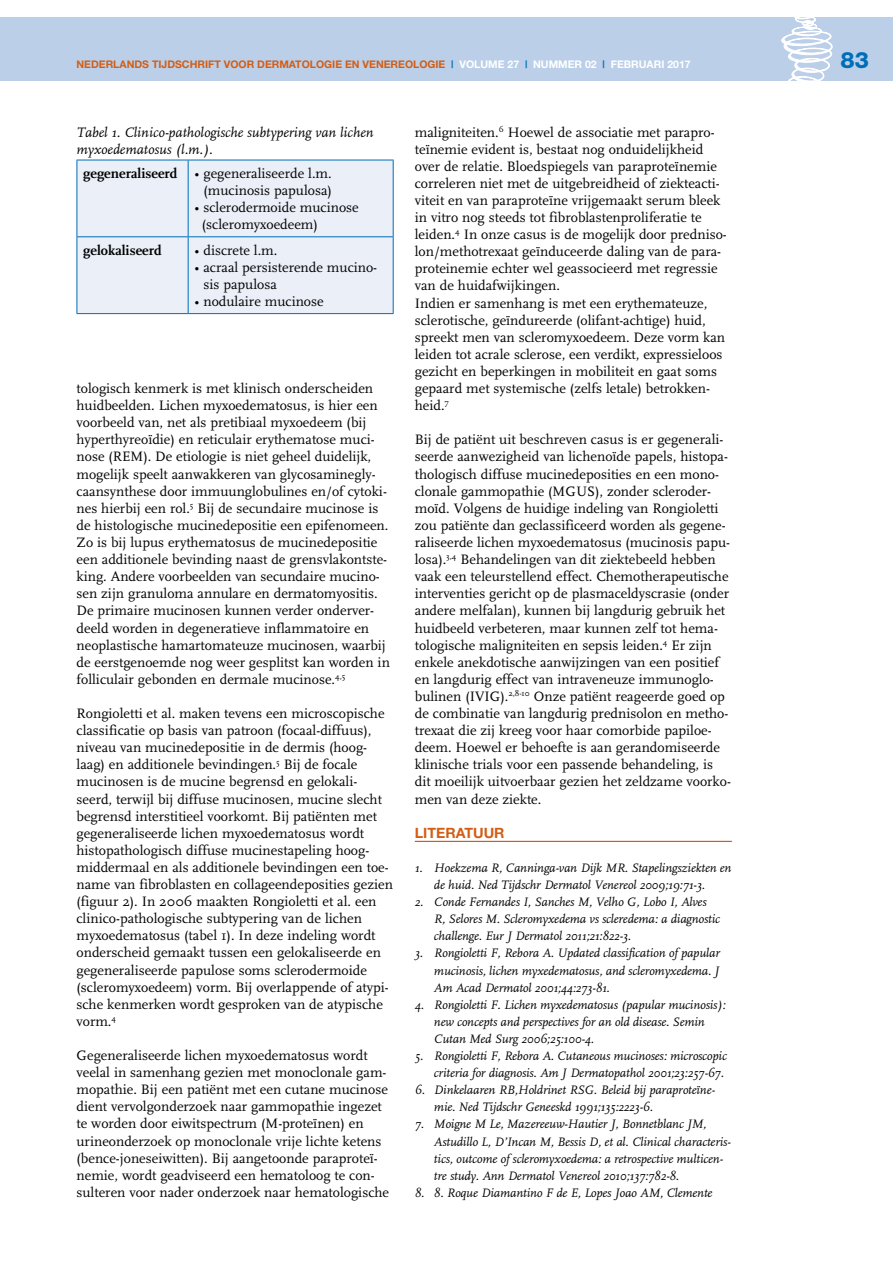
<style>
.page{position:relative;width:893px;height:1263px;background:#fff}
.page>*{position:absolute;margin:0;border:0;box-sizing:border-box;transform-origin:0 0}
.t1{font:800 22.5px "Helvetica Neue";color:#006eb6}
.t2{font:14.25px/17.1px "FF Scala";color:#000}
.t3{font:italic 14.25px/17.1px "FF Scala";color:#000}
.t4{font:700 14.25px "FF Scala";color:#000}
.t5{font:700 14.25px "Helvetica Neue";color:#d25e16}
.t6{font:italic 12.75px/17.1px "FF Scala";letter-spacing:-.01em;color:#000}
.t7{font:700 10.5px "Helvetica Neue";color:#d25e16}
.t8{font:700 10.5px "Helvetica Neue";color:#fff}
.s1{color:#006eb6}
.s2{color:#fff}
.s3{font-weight:700}
</style>
<div class="page">
<div style="left:0;top:17px;width:893px;height:64px;background:#bccfe9"></div>
<svg style="left:781px;top:17px;width:51px;height:64px"></svg>
<hr style="left:415px;top:841px;width:317px;height:1px;background:#d25e16">
<div style="left:78px;top:161px;width:315px;height:152px;background:#eaeff8"></div>
<hr style="left:77px;top:160px;width:111px;height:1px;background:#006eb6">
<hr style="left:77px;top:160px;width:1px;height:76px;background:#006eb6">
<hr style="left:188px;top:160px;width:206px;height:1px;background:#006eb6">
<hr style="left:188px;top:160px;width:1px;height:76px;background:#006eb6">
<hr style="left:393px;top:160px;width:1px;height:76px;background:#006eb6">
<hr style="left:77px;top:236px;width:111px;height:1px;background:#006eb6">
<hr style="left:77px;top:237px;width:1px;height:76px;background:#006eb6">
<hr style="left:188px;top:236px;width:206px;height:1px;background:#006eb6">
<hr style="left:188px;top:237px;width:1px;height:76px;background:#006eb6">
<hr style="left:393px;top:237px;width:1px;height:76px;background:#006eb6">
<hr style="left:77px;top:313px;width:111px;height:1px;background:#006eb6">
<hr style="left:188px;top:313px;width:206px;height:1px;background:#006eb6">
<p class="t7" style="left:77px;top:58px;width:562px">NEDERLANDS TIJDSCHRIFT VOOR DERMATOLOGIE EN VENEREOLOGIE <span class="s1">|</span> <span class="s2">VOLUME 27</span> <span class="s1">|</span> <span class="s2">NUMMER 02</span> <span class="s1">|</span> <span class="s2">FEBRUARI</span></p>
<p class="t8" style="left:667px;top:58px;width:25px">2017</p>
<h1 class="t1" style="left:840px;top:47px;width:30px">83</h1>
<p class="t3" style="left:77px;top:124px;width:298px">Tabel 1. Clinico-pathologische subtypering van lichen myxoedematosus (l.m.).</p>
<p class="t2" style="left:83px;top:165px;width:250px;text-align:right"><span class="s3">gegeneraliseerd</span> • gegeneraliseerde l.m. (mucinosis papulosa)</p>
<p class="t2" style="left:202px;top:199px;width:158px;text-indent:-7px">• sclerodermoide mucinose (scleromyxoedeem)</p>
<p class="t4" style="left:83px;top:242px;width:80px">gelokaliseerd</p>
<p class="t2" style="left:195px;top:242px;width:84px">• discrete l.m.</p>
<p class="t2" style="left:203px;top:259px;width:175px;text-indent:-9px">• acraal persisterende mucino&shy;sis papulosa</p>
<p class="t2" style="left:195px;top:293px;width:131px">• nodulaire mucinose</p>
<p class="t2" style="left:77px;top:380px;width:315px">tologisch kenmerk is met klinisch onderscheiden huidbeelden. Lichen myxoedematosus, is hier een voorbeeld van, net als pretibiaal myxoedeem (bij hyperthyreoïdie) en reticulair erythematose muci&shy;nose (REM). De etiologie is niet geheel duidelijk, mogelijk speelt aanwakkeren van glycosaminegly&shy;caansynthese door immuunglobulines en/of cytoki&shy;nes hierbij een rol.<sup>5</sup> Bij de secundaire mucinose is de histologische mucinedepositie een epifenomeen.<br>Zo is bij lupus erythematosus de mucinedepositie een additionele bevinding naast de grensvlakontste&shy;king. Andere voorbeelden van secundaire mucino&shy;sen zijn granuloma annulare en dermatomyositis.<br>De primaire mucinosen kunnen verder onderver&shy;deeld worden in degeneratieve inflammatoire en neoplastische hamartomateuze mucinosen, waarbij de eerstgenoemde nog weer gesplitst kan worden in folliculair gebonden en dermale mucinose.<sup>4,5</sup></p>
<p class="t2" style="left:77px;top:705px;width:318px">Rongioletti et al. maken tevens een microscopische classificatie op basis van patroon (focaal-diffuus), niveau van mucinedepositie in de dermis (hoog&shy;laag) en additionele bevindingen.<sup>5</sup> Bij de focale mucinosen is de mucine begrensd en gelokali&shy;seerd, terwijl bij diffuse mucinosen, mucine slecht begrensd interstitieel voorkomt. Bij patiënten met gegeneraliseerde lichen myxoedematosus wordt histopathologisch diffuse mucinestapeling hoog&shy;middermaal en als additionele bevindingen een toe&shy;name van fibroblasten en collageendeposities gezien (figuur 2). In 2006 maakten Rongioletti et al. een clinico-pathologische subtypering van de lichen myxoedematosus (tabel 1). In deze indeling wordt onderscheid gemaakt tussen een gelokaliseerde en gegeneraliseerde papulose soms sclerodermoide (scleromyxoedeem) vorm. Bij overlappende of atypi&shy;sche kenmerken wordt gesproken van de atypische vorm.<sup>4</sup></p>
<p class="t2" style="left:77px;top:1047px;width:314px">Gegeneraliseerde lichen myxoedematosus wordt veelal in samenhang gezien met monoclonale gam&shy;mopathie. Bij een patiënt met een cutane mucinose dient vervolgonderzoek naar gammopathie ingezet te worden door eiwitspectrum (M-proteïnen) en urineonderzoek op monoclonale vrije lichte ketens (bence-joneseiwitten). Bij aangetoonde paraproteï&shy;nemie, wordt geadviseerd een hematoloog te con&shy;sulteren voor nader onderzoek naar hematologische</p>
<p class="t2" style="left:415px;top:124px;width:314px">maligniteiten.<sup>6</sup> Hoewel de associatie met parapro&shy;teïnemie evident is, bestaat nog onduidelijkheid over de relatie. Bloedspiegels van paraproteïnemie correleren niet met de uitgebreidheid of ziekteacti&shy;viteit en van paraproteïne vrijgemaakt serum bleek in vitro nog steeds tot fibroblastenproliferatie te leiden.<sup>4</sup> In onze casus is de mogelijk door predniso&shy;lon/methotrexaat geïnduceerde daling van de para&shy;proteinemie echter wel geassocieerd met regressie van de huidafwijkingen.<br>Indien er samenhang is met een erythemateuze, sclerotische, geïndureerde (olifant-achtige) huid, spreekt men van scleromyxoedeem. Deze vorm kan leiden tot acrale sclerose, een verdikt, expressieloos gezicht en beperkingen in mobiliteit en gaat soms gepaard met systemische (zelfs letale) betrokken&shy;heid.<sup>7</sup></p>
<p class="t2" style="left:415px;top:431px;width:318px">Bij de patiënt uit beschreven casus is er gegenerali&shy;seerde aanwezigheid van lichenoïde papels, histopa&shy;thologisch diffuse mucinedeposities en een mono&shy;clonale gammopathie (MGUS), zonder scleroder&shy;moïd. Volgens de huidige indeling van Rongioletti zou patiënte dan geclassificeerd worden als gegene&shy;raliseerde lichen myxoedematosus (mucinosis papu&shy;losa).<sup>3,4</sup> Behandelingen van dit ziektebeeld hebben vaak een teleurstellend effect. Chemotherapeutische interventies gericht op de plasmaceldyscrasie (onder andere melfalan), kunnen bij langdurig gebruik het huidbeeld verbeteren, maar kunnen zelf tot hema&shy;tologische maligniteiten en sepsis leiden.<sup>4</sup> Er zijn enkele anekdotische aanwijzingen van een positief en langdurig effect van intraveneuze immunoglo&shy;bulinen (IVIG).<sup>2,8-10</sup> Onze patiënt reageerde goed op de combinatie van langdurig prednisolon en metho&shy;trexaat die zij kreeg voor haar comorbide papiloe&shy;deem. Hoewel er behoefte is aan gerandomiseerde klinische trials voor een passende behandeling, is dit moeilijk uitvoerbaar gezien het zeldzame voorko&shy;men van deze ziekte.</p>
<p class="t5" style="left:415px;top:824px;width:91px">LITERATUUR</p>
<p class="t6" style="left:415px;top:860px;width:318px;text-align:center">1. Hoekzema R, Canninga-van Dijk MR. Stapelingsziekten en de huid. Ned Tijdschr Dermatol Venereol 2009;19:71-3.</p>
<p class="t6" style="left:434px;top:894px;width:288px;text-indent:-19px">2. Conde Fernandes I, Sanches M, Velho G, Lobo I, Alves<br>R, Selores M. Scleromyxedema vs scleredema: a diagnostic challenge. Eur J Dermatol 2011;21:822-3.</p>
<p class="t6" style="left:434px;top:945px;width:287px;text-align:justify;text-indent:-19px">3. Rongioletti F, Rebora A. Updated classification of papular mucinosis, lichen myxedematosus, and scleromyxedema. J Am Acad Dermatol 2001;44:273-81.</p>
<p class="t6" style="left:434px;top:996px;width:293px;text-indent:-19px">4. Rongioletti F. Lichen myxedematosus (papular mucinosis): new concepts and perspectives for an old disease. Semin<br>Cutan Med Surg 2006;25:100-4.</p>
<p class="t6" style="left:415px;top:1048px;width:313px;text-align:right">5. Rongioletti F, Rebora A. Cutaneous mucinoses: microscopic criteria for diagnosis. Am J Dermatopathol 2001;23:257-67.</p>
<p class="t6" style="left:434px;top:1082px;width:282px;text-indent:-19px">6. Dinkelaaren RB,Holdrinet RSG. Beleid bij paraproteïne&shy;mie. Ned Tijdschr Geneeskd 1991;135:2223-6.</p>
<p class="t6" style="left:434px;top:1116px;width:298px;text-indent:-19px">7. Moigne M Le, Mazereeuw-Hautier J, Bonnetblanc JM, Astudillo L, D’Incan M, Bessis D, et al. Clinical characteris&shy;tics, outcome of scleromyxoedema: a retrospective multicen&shy;tre study. Ann Dermatol Venereol 2010;137:782-8.</p>
<p class="t6" style="left:415px;top:1184px;width:299px">8. 8. Roque Diamantino F de E, Lopes Joao AM, Clemente</p>
</div>
